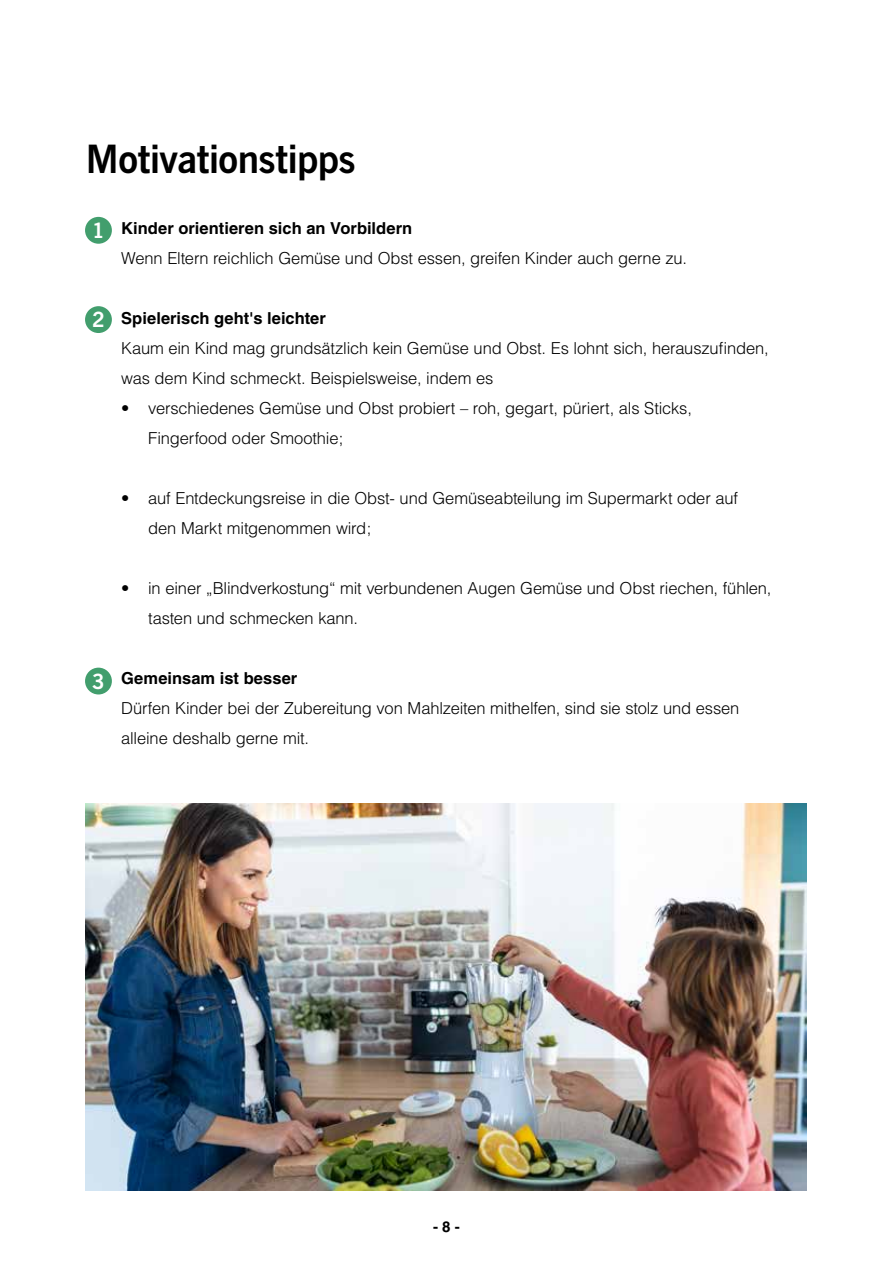
<style>
.page{position:relative;width:893px;height:1263px;background:#fff}
.page>*{position:absolute;margin:0;border:0;box-sizing:border-box;transform-origin:0 0}
.t1{font:39px "News Gothic Bd BT";letter-spacing:-.01em;color:#000}
.t2{font:21px "News Gothic Bd BT";color:#fff}
.t3{font:300 16.5px/30px "Helvetica";letter-spacing:-.01em;color:#000}
.t4{font:700 16.5px "Helvetica";letter-spacing:.005em;color:#000}
.t5{font:700 15px "Helvetica";color:#000}
</style>
<div class="page">
<div style="left:85px;top:217px;width:27px;height:27px;background:#429e6d;border-radius:50%"></div>
<div style="left:85px;top:668px;width:27px;height:26px;background:#429e6d;border-radius:50%"></div>
<div style="left:85px;top:306px;width:27px;height:27px;background:#429e6d;border-radius:50%"></div>
<img style="left:85px;top:804px;width:722px;height:387px">
<h1 class="t1" style="left:86px;top:133px;width:271px">Motivationstipps</h1>
<p class="t2" style="left:92px;top:216px;width:14px">1</p>
<p class="t2" style="left:92px;top:306px;width:14px">2</p>
<p class="t4" style="left:121px;top:218px;width:292px">Kinder orientieren sich an Vorbildern</p>
<p class="t3" style="left:121px;top:243px;width:567px">Wenn Eltern reichlich Gemüse und Obst essen, greifen Kinder auch gerne zu.</p>
<p class="t4" style="left:121px;top:308px;width:206px">Spielerisch geht's leichter</p>
<p class="t3" style="left:121px;top:333px;width:649px">Kaum ein Kind mag grundsätzlich kein Gemüse und Obst. Es lohnt sich, herauszufinden, was dem Kind schmeckt. Beispielsweise, indem es</p>
<p class="t3" style="left:148px;top:393px;width:545px;text-indent:-27px">• verschiedenes Gemüse und Obst probiert – roh, gegart, püriert, als Sticks,<br>Fingerfood oder Smoothie;</p>
<p class="t3" style="left:148px;top:483px;width:591px;text-indent:-27px">• auf Entdeckungsreise in die Obst- und Gemüseabteilung im Supermarkt oder auf den Markt mitgenommen wird;</p>
<p class="t3" style="left:148px;top:573px;width:625px;text-indent:-27px">• in einer „Blindverkostung“ mit verbundenen Augen Gemüse und Obst riechen, fühlen, tasten und schmecken kann.</p>
<p class="t2" style="left:92px;top:667px;width:14px">3</p>
<p class="t4" style="left:121px;top:668px;width:178px">Gemeinsam ist besser</p>
<p class="t3" style="left:121px;top:693px;width:620px">Dürfen Kinder bei der Zubereitung von Mahlzeiten mithelfen, sind sie stolz und essen alleine deshalb gerne mit.</p>
<p class="t5" style="left:433px;top:1217px;width:28px">- 8 -</p>
</div>
